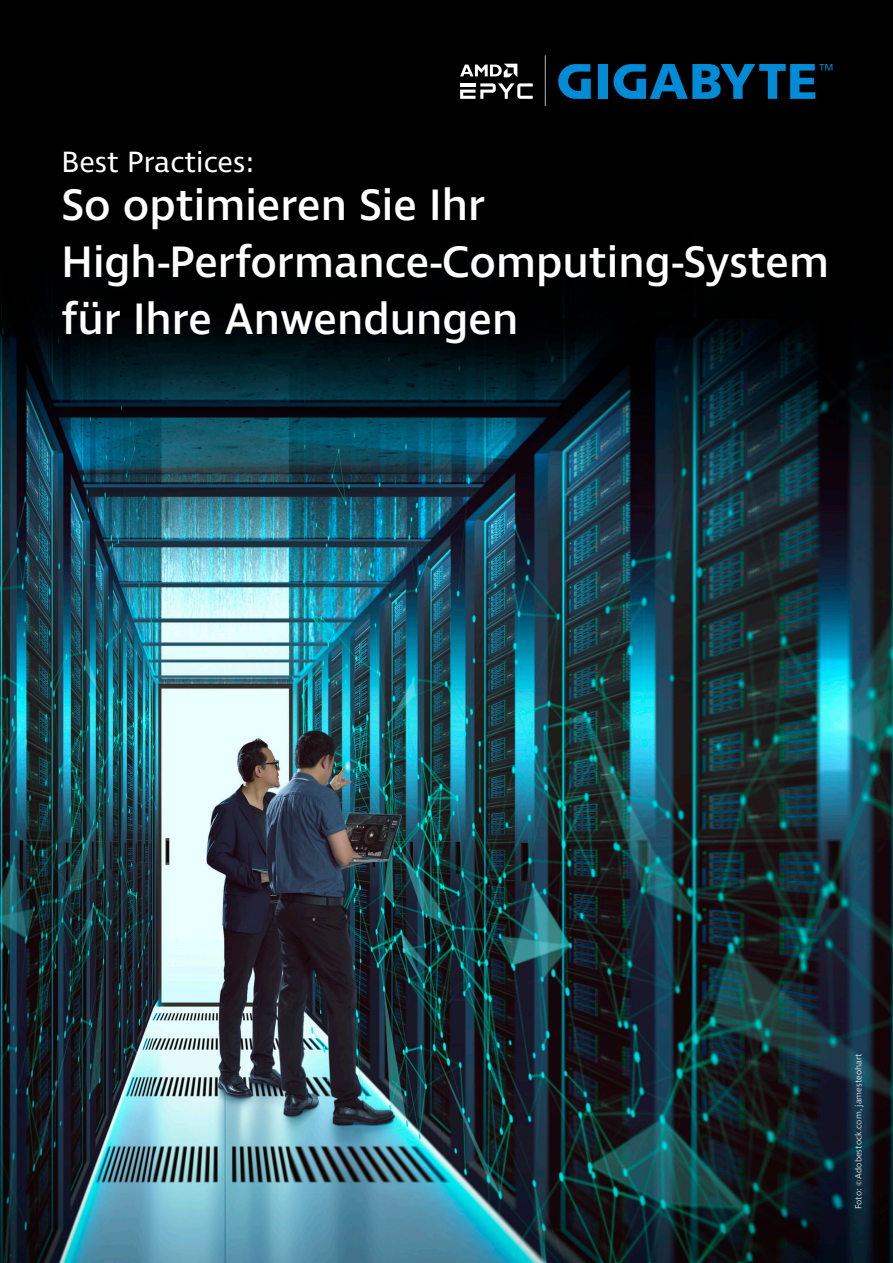
<style>
.page{position:relative;width:893px;height:1263px;background:#000}
.page>*{position:absolute;margin:0;border:0;box-sizing:border-box;transform-origin:0 0}
.Headline_Gigabyte{font:500 45px/57px "Ingra";color:#fff}
.Headline_Gigabyte-2{font:30px "Ingra";color:#fff}
.Bildnachweis_Gigabyt{font:300 9px "Ingra";letter-spacing:.005em;color:#fff}
</style>
<div class="page">
<img style="left:0;top:94px;width:893px;height:1169px">
<div style="left:599px;top:64px;width:9px;height:35px;background:#008bd6"></div>
<svg style="left:558px;top:64px;width:33px;height:35px"></svg>
<svg style="left:613px;top:64px;width:219px;height:35px"></svg>
<svg style="left:460px;top:64px;width:57px;height:13px"></svg>
<svg style="left:460px;top:83px;width:73px;height:16px"></svg>
<hr style="left:545px;top:55px;width:1px;height:51px;background:#adbbc7">
<p class="Headline_Gigabyte-2" style="left:62px;top:144px;width:194px">Best Practices:</p>
<p class="Headline_Gigabyte" style="left:62px;top:179px;width:425px">So optimieren Sie Ihr</p>
<p class="Headline_Gigabyte" style="left:62px;top:236px;width:769px">High-Performance-Computing-System für Ihre Anwendungen</p>
<p class="Bildnachweis_Gigabyt" style="left:853px;top:1209px;width:158px;rotate:-90deg">Foto: ©Adobestock.com, jamesteohart</p>
</div>
